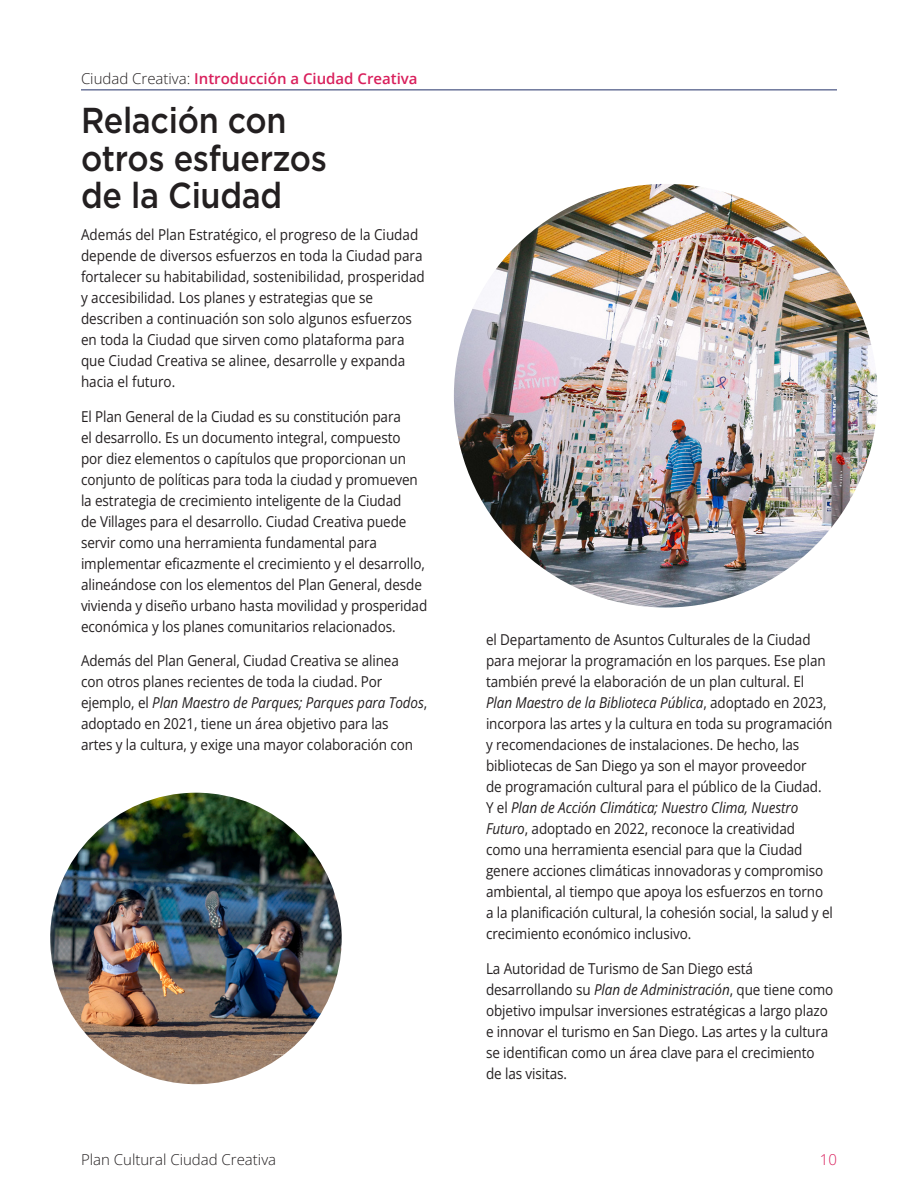
<style>
.page{position:relative;width:918px;height:1188px;background:#fff}
.page>*{position:absolute;margin:0;border:0;box-sizing:border-box;transform-origin:0 0}
.SubHead_1{font:500 36px/37.5px "Gotham";letter-spacing:-.01em;color:#231f20;scale:.9 1}
.t1{font:15px/21px "Open Sans";letter-spacing:-.005em;color:#231f20;scale:.9 1}
.t2{font:600 15px "Open Sans";color:#d91f5c}
.t3{font:300 15px "Open Sans";color:#231f20}
.t4{font:300 15px "Open Sans";color:#d91f5c}
.s1{font-weight:300;color:#231f20}
.s2{font-style:italic}
</style>
<div class="page">
<img style="left:50px;top:793px;width:292px;height:291px;border-radius:146px">
<img style="left:454px;top:184px;width:424px;height:424px;border-radius:212px">
<hr style="left:81px;top:89px;width:756px;height:1px;background:#233168">
<p class="t2" style="left:81px;top:68px;width:338px"><span class="s1">Ciudad Creativa:</span> Introducción a Ciudad Creativa</p>
<p class="SubHead_1" style="left:81px;top:101px;width:275px">Relación con otros esfuerzos de la Ciudad</p>
<p class="t1" style="left:81px;top:224px;width:383px">Además del Plan Estratégico, el progreso de la Ciudad depende de diversos esfuerzos en toda la Ciudad para fortalecer su habitabilidad, sostenibilidad, prosperidad y accesibilidad. Los planes y estrategias que se describen a continuación son solo algunos esfuerzos en toda la Ciudad que sirven como plataforma para que Ciudad Creativa se alinee, desarrolle y expanda hacia el futuro.</p>
<p class="t1" style="left:81px;top:405px;width:386px">El Plan General de la Ciudad es su constitución para<br>el desarrollo. Es un documento integral, compuesto<br>por diez elementos o capítulos que proporcionan un conjunto de políticas para toda la ciudad y promueven la estrategia de crecimiento inteligente de la Ciudad<br>de Villages para el desarrollo. Ciudad Creativa puede servir como una herramienta fundamental para implementar eficazmente el crecimiento y el desarrollo, alineándose con los elementos del Plan General, desde vivienda y diseño urbano hasta movilidad y prosperidad económica y los planes comunitarios relacionados.</p>
<p class="t1" style="left:81px;top:650px;width:386px">Además del Plan General, Ciudad Creativa se alinea<br>con otros planes recientes de toda la ciudad. Por ejemplo, el <span class="s2">Plan Maestro de Parques; Parques para Todos</span>, adoptado en 2021, tiene un área objetivo para las<br>artes y la cultura, y exige una mayor colaboración con</p>
<p class="t1" style="left:486px;top:629px;width:387px">el Departamento de Asuntos Culturales de la Ciudad para mejorar la programación en los parques. Ese plan también prevé la elaboración de un plan cultural. El <span class="s2">Plan Maestro de la Biblioteca Pública</span>, adoptado en 2023, incorpora las artes y la cultura en toda su programación y recomendaciones de instalaciones. De hecho, las bibliotecas de San Diego ya son el mayor proveedor<br>de programación cultural para el público de la Ciudad.<br>Y el <span class="s2">Plan de Acción Climática; Nuestro Clima, Nuestro Futuro</span>, adoptado en 2022, reconoce la creatividad como una herramienta esencial para que la Ciudad genere acciones climáticas innovadoras y compromiso ambiental, al tiempo que apoya los esfuerzos en torno a la planificación cultural, la cohesión social, la salud y el crecimiento económico inclusivo.</p>
<p class="t1" style="left:486px;top:957px;width:387px">La Autoridad de Turismo de San Diego está desarrollando su <span class="s2">Plan de Administración</span>, que tiene como objetivo impulsar inversiones estratégicas a largo plazo e innovar el turismo en San Diego. Las artes y la cultura se identifican como un área clave para el crecimiento de las visitas.</p>
<p class="t3" style="left:81px;top:1149px;width:197px">Plan Cultural Ciudad Creativa</p>
<p class="t4" style="left:820px;top:1149px;width:19px">10</p>
</div>
